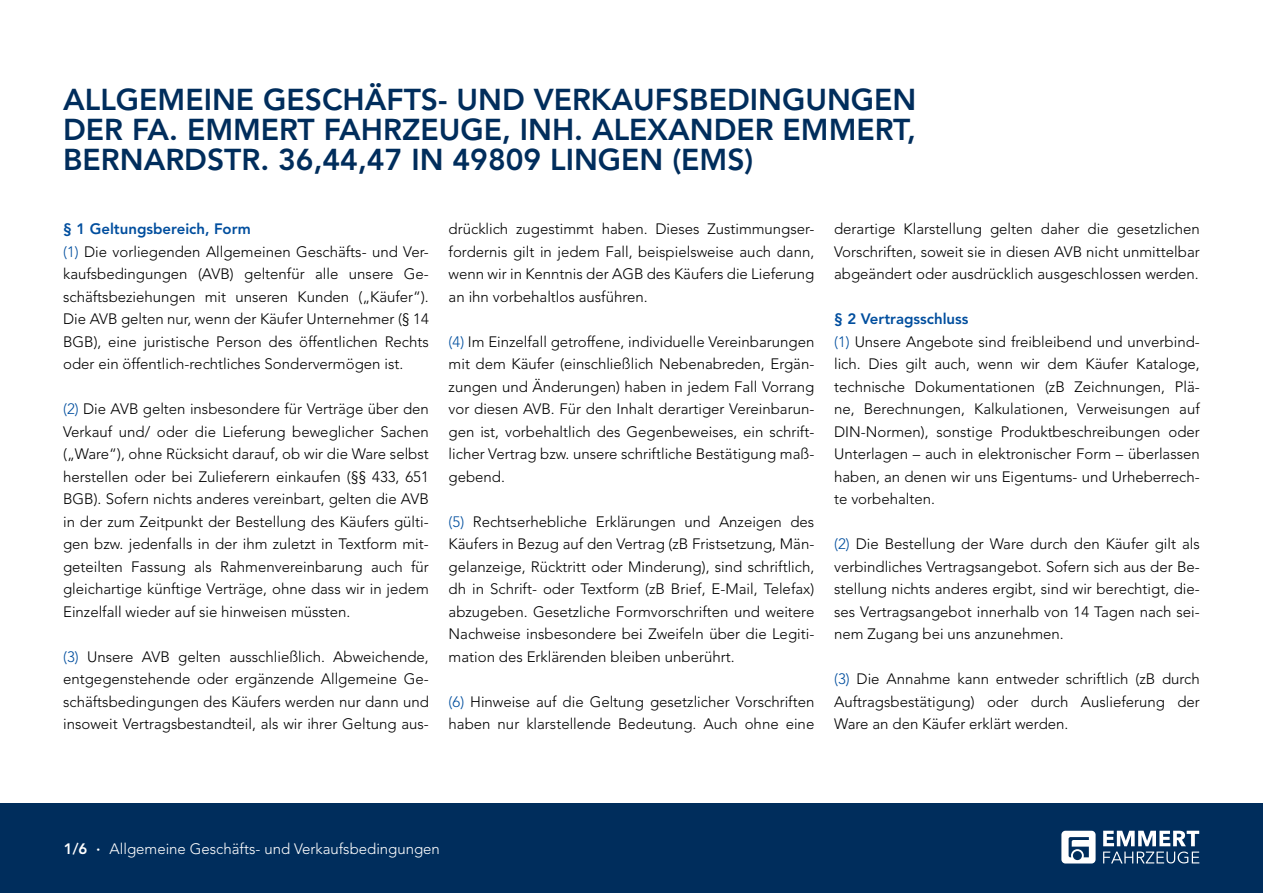
<style>
.page{position:relative;width:1263px;height:893px;background:#fff}
.page>*{position:absolute;margin:0;border:0;box-sizing:border-box;transform-origin:0 0}
.t1{font:800 30px/30px "Avenir";color:#002d5c;text-align:justify}
.t2{font:300 15px/22.5px "Avenir";color:#000;text-align:justify}
.t3{font:300 15px "Avenir";color:#fff}
.s1{font-weight:800;color:#004e9e}
.s2{color:#004e9e}
.s3{font-weight:800}
</style>
<div class="page">
<div style="left:0;top:804px;width:1263px;height:89px;background:#002d5c"></div>
<svg style="left:1061px;top:831px;width:138px;height:32px"></svg>
<h1 class="t1" style="left:63px;top:85px;width:855px">ALLGEMEINE GESCHÄFTS- UND VERKAUFSBEDINGUNGEN DER FA. EMMERT FAHRZEUGE, INH. ALEXANDER EMMERT, BERNARDSTR. 36,44,47 IN 49809 LINGEN (EMS)</h1>
<p class="t2" style="left:63px;top:218px;width:367px;text-align:left"><span class="s1">§ 1 Geltungsbereich, Form<br></span><span class="s2">(1)</span> Die vorliegenden Allgemeinen Geschäfts- und Ver&shy;kaufsbedingungen (AVB) geltenfür alle unsere Ge&shy;schäftsbeziehungen mit unseren Kunden („Käufer“).<br>Die AVB gelten nur, wenn der Käufer Unternehmer (§ 14<br>BGB), eine juristische Person des öffentlichen Rechts oder ein öffentlich-rechtliches Sondervermögen ist.</p>
<p class="t2" style="left:63px;top:398px;width:367px"><span class="s2">(2)</span> Die AVB gelten insbesondere für Verträge über den Verkauf und/ oder die Lieferung beweglicher Sachen („Ware“), ohne Rücksicht darauf, ob wir die Ware selbst herstellen oder bei Zulieferern einkaufen (§§ 433, 651<br>BGB). Sofern nichts anderes vereinbart, gelten die AVB in der zum Zeitpunkt der Bestellung des Käufers gülti&shy;gen bzw. jedenfalls in der ihm zuletzt in Textform mit&shy;geteilten Fassung als Rahmenvereinbarung auch für gleichartige künftige Verträge, ohne dass wir in jedem Einzelfall wieder auf sie hinweisen müssten.</p>
<p class="t2" style="left:63px;top:645px;width:367px"><span class="s2">(3)</span> Unsere AVB gelten ausschließlich. Abweichende, entgegenstehende oder ergänzende Allgemeine Ge&shy;schäftsbedingungen des Käufers werden nur dann und insoweit Vertragsbestandteil, als wir ihrer Geltung aus-</p>
<p class="t2" style="left:449px;top:218px;width:367px">drücklich zugestimmt haben. Dieses Zustimmungser&shy;fordernis gilt in jedem Fall, beispielsweise auch dann, wenn wir in Kenntnis der AGB des Käufers die Lieferung an ihn vorbehaltlos ausführen.</p>
<p class="t2" style="left:449px;top:330px;width:367px"><span class="s2">(4)</span> Im Einzelfall getroffene, individuelle Vereinbarungen mit dem Käufer (einschließlich Nebenabreden, Ergän&shy;zungen und Änderungen) haben in jedem Fall Vorrang vor diesen AVB. Für den Inhalt derartiger Vereinbarun&shy;gen ist, vorbehaltlich des Gegenbeweises, ein schrift&shy;licher Vertrag bzw. unsere schriftliche Bestätigung maß&shy;gebend.</p>
<p class="t2" style="left:449px;top:510px;width:367px"><span class="s2">(5)</span> Rechtserhebliche Erklärungen und Anzeigen des Käufers in Bezug auf den Vertrag (zB Fristsetzung, Män&shy;gelanzeige, Rücktritt oder Minderung), sind schriftlich, dh in Schrift- oder Textform (zB Brief, E-Mail, Telefax) abzugeben. Gesetzliche Formvorschriften und weitere Nachweise insbesondere bei Zweifeln über die Legiti&shy;mation des Erklärenden bleiben unberührt.</p>
<p class="t2" style="left:449px;top:690px;width:367px"><span class="s2">(6)</span> Hinweise auf die Geltung gesetzlicher Vorschriften haben nur klarstellende Bedeutung. Auch ohne eine</p>
<p class="t2" style="left:834px;top:218px;width:367px">derartige Klarstellung gelten daher die gesetzlichen Vorschriften, soweit sie in diesen AVB nicht unmittelbar abgeändert oder ausdrücklich ausgeschlossen werden.</p>
<p class="t2" style="left:834px;top:308px;width:367px;text-align:left"><span class="s1">§ 2 Vertragsschluss<br></span><span class="s2">(1)</span> Unsere Angebote sind freibleibend und unverbind&shy;lich. Dies gilt auch, wenn wir dem Käufer Kataloge, technische Dokumentationen (zB Zeichnungen, Plä&shy;ne, Berechnungen, Kalkulationen, Verweisungen auf DIN-Normen), sonstige Produktbeschreibungen oder Unterlagen – auch in elektronischer Form – überlassen haben, an denen wir uns Eigentums- und Urheberrech&shy;te vorbehalten.</p>
<p class="t2" style="left:834px;top:533px;width:367px"><span class="s2">(2)</span> Die Bestellung der Ware durch den Käufer gilt als verbindliches Vertragsangebot. Sofern sich aus der Be&shy;stellung nichts anderes ergibt, sind wir berechtigt, die&shy;ses Vertragsangebot innerhalb von 14 Tagen nach sei&shy;nem Zugang bei uns anzunehmen.</p>
<p class="t2" style="left:834px;top:668px;width:367px"><span class="s2">(3)</span> Die Annahme kann entweder schriftlich (zB durch Auftragsbestätigung) oder durch Auslieferung der Ware an den Käufer erklärt werden.</p>
<p class="t3" style="left:64px;top:840px;width:378px"><span class="s3">1/6 ·</span> Allgemeine Geschäfts- und Verkaufsbedingungen</p>
</div>
